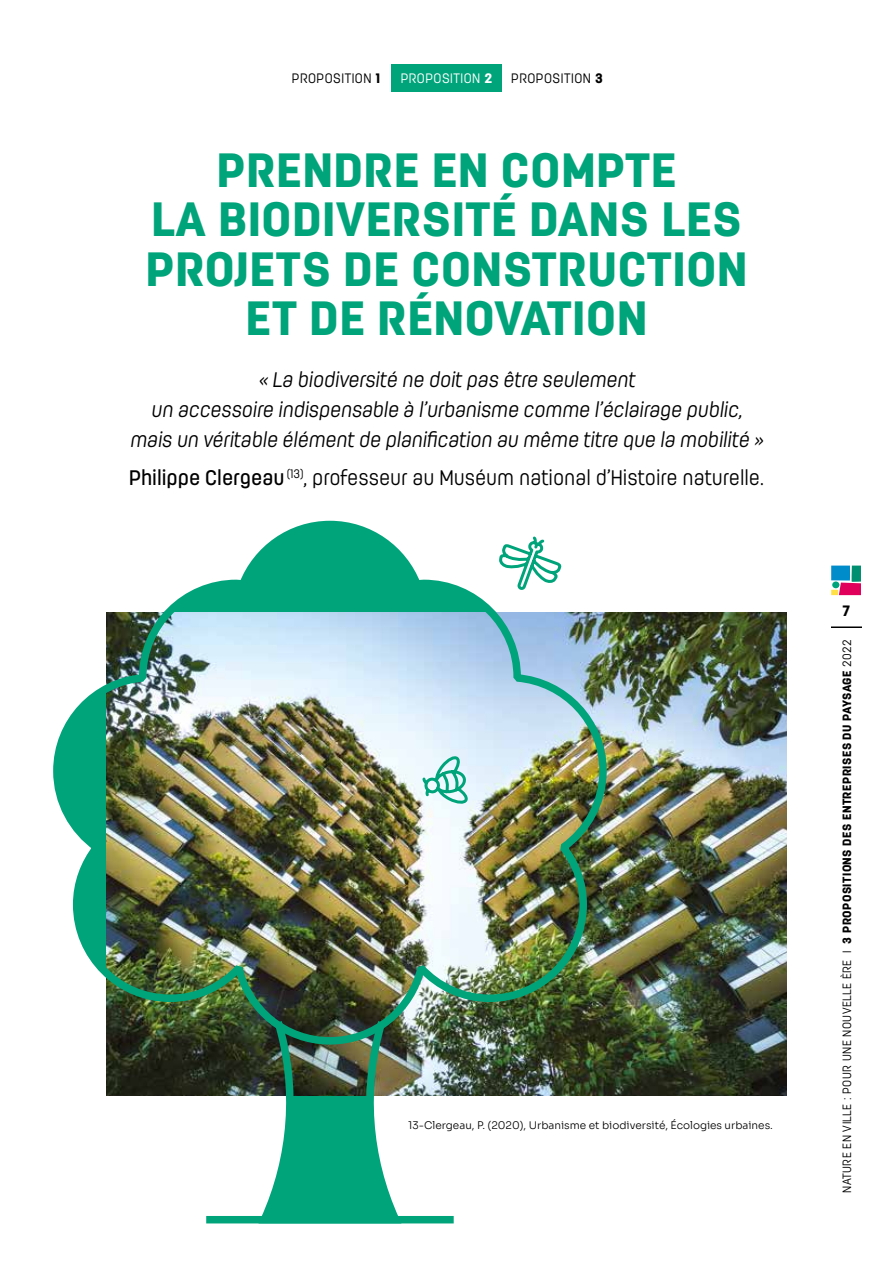
<style>
.page{position:relative;width:893px;height:1263px;background:#fff}
.page>*{position:absolute;margin:0;border:0;box-sizing:border-box;transform-origin:0 0}
.t1{font:900 48px/49.5px "Moderna Condensed";letter-spacing:.02em;color:#00a47a;text-align:center}
.t2{font:italic 300 21px/30px "Moderna Condensed";color:#000;text-align:center}
.t3{font:300 21px "Moderna Condensed";color:#000}
.t4{font:900 15px "Moderna Condensed";color:#000}
.t5{font:300 13.65px "Moderna Condensed";letter-spacing:.04em;color:#000}
.t6{font:300 13.65px "Moderna Condensed";letter-spacing:.04em;color:#fff}
.t7{font:300 12px "Moderna Condensed";letter-spacing:.04em;color:#000}
.t8{font:300 10.5px "Sora";color:#000}
.s1{font-weight:900}
.s2{font-weight:500}
</style>
<div class="page">
<div style="left:828px;top:592px;width:36px;height:36px;border:2px solid #000"></div>
<div style="left:796px;top:585px;width:34px;height:53px;background:#fff"></div>
<div style="left:862px;top:585px;width:31px;height:51px;background:#fff"></div>
<div style="left:820px;top:589px;width:47px;height:12px;background:#fff"></div>
<svg style="left:831px;top:566px;width:30px;height:29px"></svg>
<div style="left:832px;top:581px;width:7px;height:7px;background:#00a47a;border-radius:50%"></div>
<img style="left:106px;top:612px;width:681px;height:483px">
<div style="left:391px;top:64px;width:111px;height:27px;background:#00a47a"></div>
<img style="left:53px;top:520px;width:557px;height:528px">
<div style="left:210px;top:1216px;width:240px;height:7px;background:#00a47a"></div>
<svg style="left:253px;top:1013px;width:154px;height:211px"></svg>
<p class="t5" style="left:292px;top:67px;width:90px">PROPOSITION <span class="s1">1</span></p>
<p class="t6" style="left:401px;top:67px;width:93px">PROPOSITION <span class="s1">2</span></p>
<p class="t5" style="left:511px;top:67px;width:93px">PROPOSITION <span class="s1">3</span></p>
<h1 class="t1" style="left:146px;top:146px;width:603px">PRENDRE EN COMPTE<br>LA BIODIVERSITÉ DANS LES<br>PROJETS DE CONSTRUCTION<br>ET DE RÉNOVATION</h1>
<p class="t2" style="left:130px;top:365px;width:635px">« La biodiversité ne doit pas être seulement<br>un accessoire indispensable à l’urbanisme comme l’éclairage public, mais un véritable élément de planification au même titre que la mobilité »</p>
<p class="t3" style="left:129px;top:462px;width:636px"><span class="s2">Philippe Clergeau</span> <sup>(13)</sup>, professeur au Muséum national d’Histoire naturelle.</p>
<p class="t8" style="left:408px;top:1116px;width:366px">13-Clergeau, P. (2020), Urbanisme et biodiversité, Écologies urbaines.</p>
<p class="t4" style="left:843px;top:599px;width:8px">7</p>
<p class="t7" style="left:838px;top:1192px;width:555px;rotate:-90deg">NATURE EN VILLE : POUR UNE NOUVELLE ÈRE I <span class="s1">3 PROPOSITIONS DES ENTREPRISES DU PAYSAGE</span> 2022</p>
</div>
